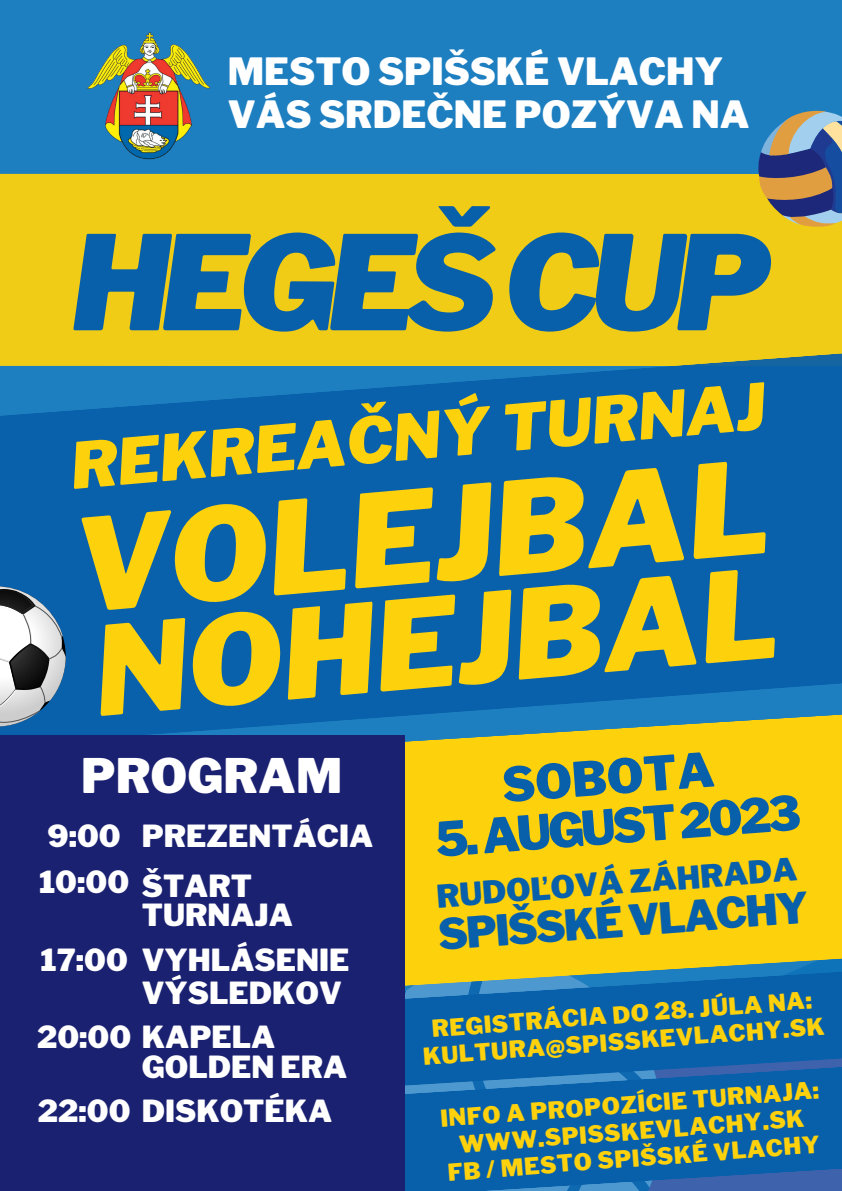
<style>
.page{position:relative;width:842px;height:1191px;background:#fff}
.page>*{position:absolute;margin:0;border:0;box-sizing:border-box;transform-origin:0 0}
.t1{font:italic 900 129.9px "Libre Franklin";letter-spacing:-.075em;color:#0860aa}
.t2{font:italic 900 126.9px "Libre Franklin";color:#fed10d}
.t3{font:italic 900 122px "Libre Franklin";color:#fed10d}
.t4{font:italic 900 63px "Libre Franklin";color:#fed10d}
.t5{font:900 47.2px "Libre Franklin";color:#0860aa}
.t6{font:900 47.2px "Libre Franklin";color:#fff}
.t7{font:900 42.2px "Libre Franklin";color:#0860aa}
.t8{font:900 37.2px/43.5px "Libre Franklin";color:#fff}
.t9{font:900 31.2px "Libre Franklin";color:#0860aa}
.t10{font:900 30.2px "Libre Franklin";color:#fff}
.t11{font:900 23.2px/27px "Libre Franklin";color:#fed10d;text-align:center}
</style>
<div class="page">
<div style="left:0;top:0;width:842px;height:1190px;background:#1d7ec0"></div>
<div style="left:405px;top:746px;width:437px;height:214px;background:#fed10d"></div>
<div style="left:0;top:173px;width:842px;height:169px;background:#f1cc16"></div>
<svg style="left:0;top:342px;width:842px;height:404px;background:#1e6ca0"></svg>
<img style="left:65px;top:32px;width:166px;height:144px">
<svg style="left:405px;top:960px;width:437px;height:94px;background:#2d7399"></svg>
<svg style="left:405px;top:1054px;width:437px;height:136px;background:#0f62ab"></svg>
<div style="left:0;top:735px;width:405px;height:455px;background:#1b2171"></div>
<svg style="left:757px;top:110px;width:85px;height:118px;background:#7d7f7d"></svg>
<svg style="left:0;top:586px;width:66px;height:140px;background:#8599a9"></svg>
<p class="t8" style="left:228px;top:50px;width:523px">MESTO SPIŠSKÉ VLACHY<br>VÁS SRDEČNE POZÝVA NA</p>
<p class="t1" style="left:71px;top:205px;width:700px">HEGEŠCUP</p>
<p class="t4" style="left:68px;top:428px;width:698px;rotate:-5deg">REKREAČNÝ TURNAJ</p>
<p class="t2" style="left:68px;top:490px;width:699px;rotate:-5deg">VOLEJBAL</p>
<p class="t3" style="left:88px;top:599px;width:687px;rotate:-5deg">NOHEJBAL</p>
<p class="t6" style="left:81px;top:747px;width:262px">PROGRAM</p>
<p class="t5" style="left:500px;top:756px;width:214px;rotate:-4deg">SOBOTA</p>
<p class="t5" style="left:434px;top:810px;width:367px;rotate:-4deg">5.AUGUST2023</p>
<p class="t9" style="left:435px;top:876px;width:363px;rotate:-4deg">RUDOĽOVÁ ZÁHRADA</p>
<p class="t10" style="left:48px;top:818px;width:75px">9:00</p>
<p class="t10" style="left:142px;top:818px;width:233px">PREZENTÁCIA</p>
<p class="t10" style="left:39px;top:863px;width:92px">10:00</p>
<p class="t10" style="left:142px;top:867px;width:112px">ŠTART</p>
<p class="t10" style="left:142px;top:897px;width:153px">TURNAJA</p>
<p class="t10" style="left:40px;top:941px;width:89px">17:00</p>
<p class="t10" style="left:142px;top:941px;width:209px">VYHLÁSENIE</p>
<p class="t10" style="left:142px;top:974px;width:201px">VÝSLEDKOV</p>
<p class="t10" style="left:37px;top:1019px;width:240px">20:00 KAPELA</p>
<p class="t10" style="left:142px;top:1048px;width:207px">GOLDEN ERA</p>
<p class="t10" style="left:38px;top:1092px;width:296px">22:00 DISKOTÉKA</p>
<p class="t7" style="left:437px;top:908px;width:373px;rotate:-4deg">SPIŠSKÉ VLACHY</p>
<p class="t11" style="left:420px;top:1014px;width:404px;rotate:-4deg">REGISTRÁCIA DO 28. JÚLA NA:<br>KULTURA@SPISSKEVLACHY.SK</p>
<p class="t11" style="left:439px;top:1104px;width:381px;rotate:-4deg">INFO A PROPOZÍCIE TURNAJA:</p>
<p class="t11" style="left:458px;top:1129px;width:347px;rotate:-4deg">WWW.SPISSKEVLACHY.SK</p>
<p class="t11" style="left:447px;top:1157px;width:374px;rotate:-4deg">FB / MESTO SPIŠSKÉ VLACHY</p>
</div>
